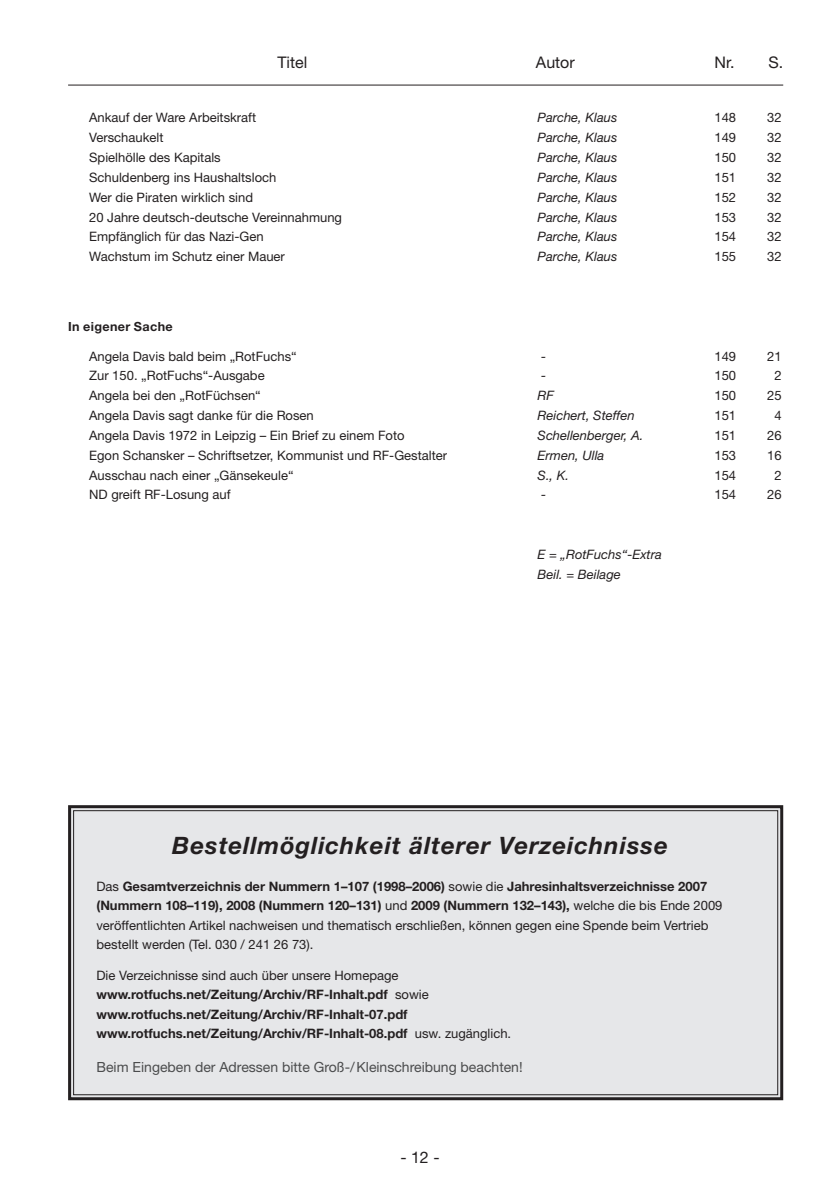
<style>
.page{position:relative;width:840px;height:1191px;background:#fff}
.page>*{position:absolute;margin:0;border:0;box-sizing:border-box;transform-origin:0 0}
.t1{font:italic 700 24px "Helvetica Neue LT Std";letter-spacing:.04em;color:#231f20}
.t2{font:16px "Helvetica Neue LT Std";color:#231f20}
.t3{font:14px "Helvetica Neue LT Std";color:#4b4c4d}
.t4{font:13px/19.4px "Helvetica Neue LT Std";color:#231f20}
.t5{font:700 13px/19.4px "Helvetica Neue LT Std";color:#231f20}
.t6{font:italic 13px/19.8px "Helvetica Neue LT Std";color:#231f20}
.t7{font:700 12.6px "Helvetica Neue LT Std";letter-spacing:.03em;color:#231f20}
.s1{font-weight:700}
.s2{font-weight:400}
</style>
<div class="page">
<hr style="left:68px;top:85px;width:714px;height:1px;background:#231f20">
<div style="left:68px;top:805px;width:716px;height:296px;background:#e6e7e9"></div>
<p class="t2" style="left:277px;top:53px;width:31px">Titel</p>
<p class="t2" style="left:535px;top:53px;width:40px">Autor</p>
<p class="t2" style="left:714px;top:53px;width:67px">Nr. S.</p>
<p class="t4" style="left:89px;top:108px;width:168px">Ankauf der Ware Arbeitskraft</p>
<p class="t6" style="left:537px;top:108px;width:81px">Parche, Klaus</p>
<p class="t4" style="left:714px;top:108px;width:23px">148</p>
<p class="t4" style="left:766px;top:108px;width:16px">32</p>
<p class="t4" style="left:89px;top:128px;width:76px">Verschaukelt</p>
<p class="t6" style="left:537px;top:127px;width:81px">Parche, Klaus</p>
<p class="t4" style="left:714px;top:128px;width:23px">149</p>
<p class="t4" style="left:766px;top:128px;width:16px">32</p>
<p class="t4" style="left:89px;top:147px;width:133px">Spielhölle des Kapitals</p>
<p class="t6" style="left:537px;top:147px;width:81px">Parche, Klaus</p>
<p class="t4" style="left:714px;top:147px;width:23px">150</p>
<p class="t4" style="left:766px;top:147px;width:16px">32</p>
<p class="t4" style="left:89px;top:167px;width:188px">Schuldenberg ins Haushaltsloch</p>
<p class="t6" style="left:537px;top:167px;width:81px">Parche, Klaus</p>
<p class="t4" style="left:714px;top:167px;width:23px">151</p>
<p class="t4" style="left:766px;top:167px;width:16px">32</p>
<p class="t4" style="left:89px;top:187px;width:165px">Wer die Piraten wirklich sind</p>
<p class="t6" style="left:537px;top:187px;width:81px">Parche, Klaus</p>
<p class="t4" style="left:714px;top:187px;width:23px">152</p>
<p class="t4" style="left:766px;top:187px;width:16px">32</p>
<p class="t4" style="left:89px;top:207px;width:254px">20 Jahre deutsch-deutsche Vereinnahmung</p>
<p class="t6" style="left:537px;top:207px;width:81px">Parche, Klaus</p>
<p class="t4" style="left:714px;top:207px;width:23px">153</p>
<p class="t4" style="left:766px;top:207px;width:16px">32</p>
<p class="t4" style="left:89px;top:227px;width:176px">Empfänglich für das Nazi-Gen</p>
<p class="t6" style="left:537px;top:227px;width:81px">Parche, Klaus</p>
<p class="t4" style="left:714px;top:227px;width:23px">154</p>
<p class="t4" style="left:766px;top:227px;width:16px">32</p>
<p class="t4" style="left:89px;top:247px;width:197px">Wachstum im Schutz einer Mauer</p>
<p class="t6" style="left:537px;top:246px;width:81px">Parche, Klaus</p>
<p class="t4" style="left:714px;top:247px;width:23px">155</p>
<p class="t4" style="left:766px;top:247px;width:16px">32</p>
<p class="t7" style="left:68px;top:318px;width:106px">In eigener Sache</p>
<p class="t4" style="left:89px;top:346px;width:209px">Angela Davis bald beim „RotFuchs“</p>
<p class="t6" style="left:541px;top:346px;width:7px">-</p>
<p class="t4" style="left:714px;top:346px;width:23px">149</p>
<p class="t4" style="left:766px;top:346px;width:16px">21</p>
<p class="t4" style="left:89px;top:366px;width:177px">Zur 150. „RotFuchs“-Ausgabe</p>
<p class="t6" style="left:541px;top:365px;width:7px">-</p>
<p class="t4" style="left:714px;top:366px;width:23px">150</p>
<p class="t4" style="left:774px;top:366px;width:9px">2</p>
<p class="t4" style="left:89px;top:386px;width:173px">Angela bei den „RotFüchsen“</p>
<p class="t6" style="left:537px;top:385px;width:18px">RF</p>
<p class="t4" style="left:714px;top:386px;width:23px">150</p>
<p class="t4" style="left:766px;top:386px;width:16px">25</p>
<p class="t4" style="left:89px;top:405px;width:226px">Angela Davis sagt danke für die Rosen</p>
<p class="t6" style="left:537px;top:405px;width:99px">Reichert, Steffen</p>
<p class="t4" style="left:714px;top:405px;width:23px">151</p>
<p class="t4" style="left:774px;top:405px;width:9px">4</p>
<p class="t4" style="left:89px;top:425px;width:317px">Angela Davis 1972 in Leipzig – Ein Brief zu einem Foto</p>
<p class="t6" style="left:537px;top:425px;width:107px">Schellenberger, A.</p>
<p class="t4" style="left:714px;top:425px;width:23px">151</p>
<p class="t4" style="left:766px;top:425px;width:16px">26</p>
<p class="t4" style="left:89px;top:445px;width:359px">Egon Schansker – Schriftsetzer, Kommunist und RF-Gestalter</p>
<p class="t6" style="left:537px;top:445px;width:68px">Ermen, Ulla</p>
<p class="t4" style="left:714px;top:445px;width:23px">153</p>
<p class="t4" style="left:766px;top:445px;width:16px">16</p>
<p class="t4" style="left:89px;top:465px;width:206px">Ausschau nach einer „Gänsekeule“</p>
<p class="t6" style="left:537px;top:465px;width:33px">S., K.</p>
<p class="t4" style="left:714px;top:465px;width:23px">154</p>
<p class="t4" style="left:774px;top:465px;width:9px">2</p>
<p class="t4" style="left:89px;top:485px;width:143px">ND greift RF-Losung auf</p>
<p class="t6" style="left:541px;top:485px;width:7px">-</p>
<p class="t4" style="left:714px;top:485px;width:23px">154</p>
<p class="t4" style="left:766px;top:485px;width:16px">26</p>
<p class="t6" style="left:537px;top:544px;width:126px">E = „RotFuchs“-Extra<br>Beil. = Beilage</p>
<h1 class="t1" style="left:172px;top:831px;width:497px">Bestellmöglichkeit älterer Verzeichnisse</h1>
<p class="t4" style="left:96px;top:876px;width:627px">Das <span class="s1">Gesamtverzeichnis der Nummern 1–107 (1998–2006)</span> sowie die <span class="s1">Jahresinhaltsverzeichnisse 2007 (Nummern 108–119), 2008 (Nummern 120–131)</span> und <span class="s1">2009 (Nummern 132–143),</span> welche die bis Ende 2009 veröffentlichten Artikel nachweisen und thematisch erschließen, können gegen eine Spende beim Vertrieb bestellt werden (Tel. 030 / 241 26 73).</p>
<p class="t5" style="left:96px;top:965px;width:414px"><span class="s2">Die Verzeichnisse sind auch über unsere Homepage </span>www.rotfuchs.net/Zeitung/Archiv/RF-Inhalt.pdf <span class="s2">sowie </span>www.rotfuchs.net/Zeitung/Archiv/RF-Inhalt-07.pdf www.rotfuchs.net/Zeitung/Archiv/RF-Inhalt-08.pdf <span class="s2">usw. zugänglich.</span></p>
<p class="t3" style="left:96px;top:1058px;width:427px">Beim Eingeben der Adressen bitte Groß-/Kleinschreibung beachten!</p>
<p class="t2" style="left:400px;top:1147px;width:41px">- 12 -</p>
</div>
